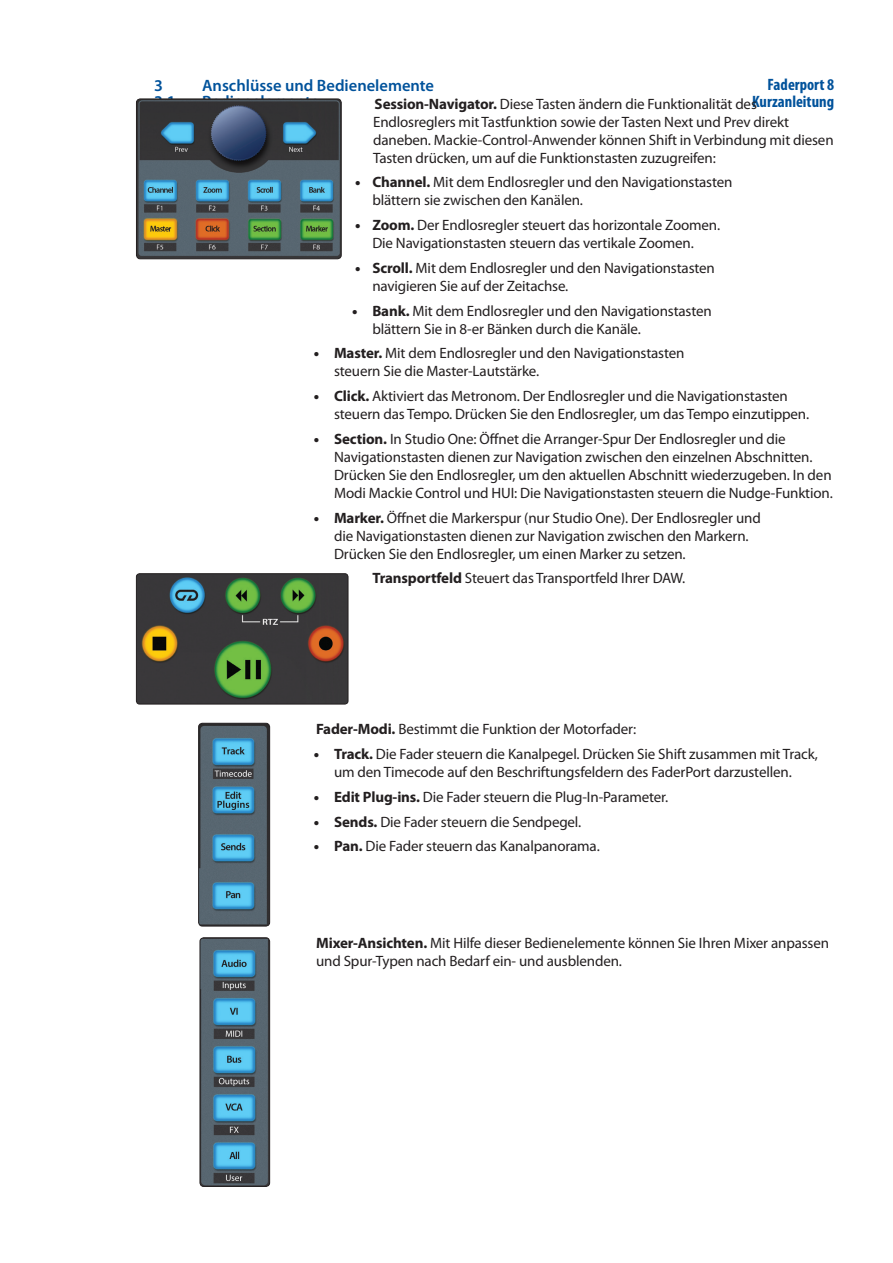
<style>
.page{position:relative;width:893px;height:1263px;background:#fff}
.page>*{position:absolute;margin:0;border:0;box-sizing:border-box;transform-origin:0 0}
.t1{font:600 16.5px "Myriad Pro";color:#01529b}
.t2{font:700 condensed 16.5px "Myriad Pro";color:#01529b}
.Body_Indent_2{font:15px/18px "Myriad Pro";letter-spacing:-.01em;color:#231f20}
.Body{font:15px/18px "Myriad Pro";letter-spacing:-.01em;color:#231f20}
.s1{font-weight:700}
.s2{font-weight:700;font-stretch:condensed;font-size:16.5px;color:#01529b}
.s3{font-weight:900}
</style>
<div class="page">
<img style="left:136px;top:99px;width:205px;height:160px">
<div style="left:136px;top:99px;width:206px;height:160px;border:1px solid #231f20;border-radius:4px"></div>
<img style="left:136px;top:575px;width:212px;height:129px">
<div style="left:136px;top:573px;width:212px;height:131px;border:1px solid #231f20;border-radius:3px"></div>
<img style="left:199px;top:723px;width:71px;height:203px">
<div style="left:198px;top:723px;width:72px;height:203px;border:1px solid #231f20;border-radius:4px"></div>
<img style="left:200px;top:938px;width:70px;height:248px">
<div style="left:200px;top:937px;width:70px;height:250px;border:1px solid #231f20;border-radius:4px"></div>
<p class="t2" style="left:767px;top:76px;width:68px">Faderport 8</p>
<p class="Body_Indent_2" style="left:373px;top:95px;width:463px"><span class="s1">Session-Navigator.</span> Diese Tasten ändern die Funktionalität des <span class="s2">Kurzanleitung </span>Endlosreglers mit Tastfunktion sowie der Tasten Next und Prev direkt daneben. Mackie-Control-Anwender können Shift in Verbindung mit diesen Tasten drücken, um auf die Funktionstasten zuzugreifen:</p>
<p class="Body_Indent_2" style="left:372px;top:174px;width:362px;text-indent:-17px"><span class="s3">•</span> <span class="s1">Channel.</span> Mit dem Endlosregler und den Navigationstasten blättern sie zwischen den Kanälen.</p>
<p class="Body_Indent_2" style="left:372px;top:216px;width:349px;text-indent:-17px"><span class="s3">•</span> <span class="s1">Zoom.</span> Der Endlosregler steuert das horizontale Zoomen.<br>Die Navigationstasten steuern das vertikale Zoomen.</p>
<p class="Body_Indent_2" style="left:372px;top:259px;width:344px;text-indent:-17px"><span class="s3">•</span> <span class="s1">Scroll.</span> Mit dem Endlosregler und den Navigationstasten navigieren Sie auf der Zeitachse.</p>
<p class="Body_Indent_2" style="left:372px;top:302px;width:341px;text-indent:-20px"><span class="s3">•</span> <span class="s1">Bank.</span> Mit dem Endlosregler und den Navigationstasten blättern Sie in 8-er Bänken durch die Kanäle.</p>
<p class="Body_Indent_2" style="left:334px;top:345px;width:352px;text-indent:-20px"><span class="s3">•</span> <span class="s1">Master.</span> Mit dem Endlosregler und den Navigationstasten steuern Sie die Master-Lautstärke.</p>
<p class="Body_Indent_2" style="left:334px;top:387px;width:476px;text-indent:-20px"><span class="s3">•</span> <span class="s1">Click.</span> Aktiviert das Metronom. Der Endlosregler und die Navigationstasten steuern das Tempo. Drücken Sie den Endlosregler, um das Tempo einzutippen.</p>
<p class="Body_Indent_2" style="left:334px;top:430px;width:500px;text-indent:-20px"><span class="s3">•</span> <span class="s1">Section.</span> In Studio One: Öffnet die Arranger-Spur Der Endlosregler und die Navigationstasten dienen zur Navigation zwischen den einzelnen Abschnitten.<br>Drücken Sie den Endlosregler, um den aktuellen Abschnitt wiederzugeben. In den Modi Mackie Control und HUI: Die Navigationstasten steuern die Nudge-Funktion.</p>
<p class="Body_Indent_2" style="left:334px;top:509px;width:428px;text-indent:-20px"><span class="s3">•</span> <span class="s1">Marker.</span> Öffnet die Markerspur (nur Studio One). Der Endlosregler und die Navigationstasten dienen zur Navigation zwischen den Markern.<br>Drücken Sie den Endlosregler, um einen Marker zu setzen.</p>
<p class="Body_Indent_2" style="left:372px;top:570px;width:314px"><span class="s1">Transportfeld</span> Steuert das Transportfeld Ihrer DAW.</p>
<p class="t1" style="left:154px;top:76px;width:10px">3</p>
<p class="t1" style="left:202px;top:76px;width:233px">Anschlüsse und Bedienelemente</p>
<p class="t1" style="left:154px;top:93px;width:23px">3.1</p>
<p class="Body" style="left:316px;top:720px;width:322px"><span class="s1">Fader-Modi.</span> Bestimmt die Funktion der Motorfader:</p>
<p class="Body_Indent_2" style="left:314px;top:745px;width:506px;text-align:center"><span class="s3">•</span> <span class="s1">Track.</span> Die Fader steuern die Kanalpegel. Drücken Sie Shift zusammen mit Track, um den Timecode auf den Beschriftungsfeldern des FaderPort darzustellen.</p>
<p class="Body_Indent_2" style="left:314px;top:788px;width:356px"><span class="s3">•</span> <span class="s1">Edit Plug-ins.</span> Die Fader steuern die Plug-In-Parameter.</p>
<p class="Body_Indent_2" style="left:314px;top:813px;width:269px"><span class="s3">•</span> <span class="s1">Sends.</span> Die Fader steuern die Sendpegel.</p>
<p class="Body_Indent_2" style="left:314px;top:837px;width:287px"><span class="s3">•</span> <span class="s1">Pan.</span> Die Fader steuern das Kanalpanorama.</p>
<p class="Body" style="left:316px;top:934px;width:514px"><span class="s1">Mixer-Ansichten.</span> Mit Hilfe dieser Bedienelemente können Sie Ihren Mixer anpassen und Spur-Typen nach Bedarf ein- und ausblenden.</p>
</div>
